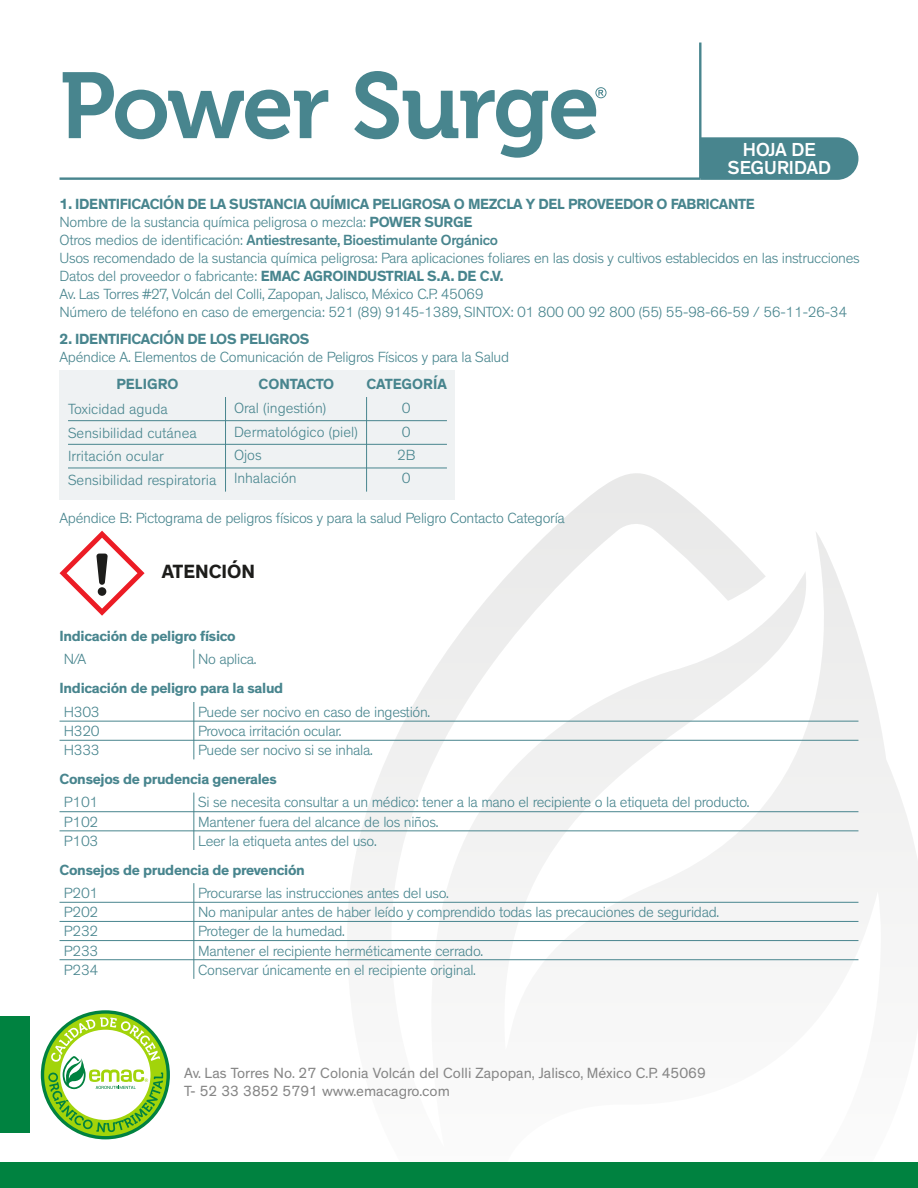
<style>
.page{position:relative;width:918px;height:1188px;background:#fff}
.page>*{position:absolute;margin:0;border:0;box-sizing:border-box;transform-origin:0 0}
.t1{font:93px "Museo 700";letter-spacing:-.025em;color:#48858e}
.t2{font:700 19.5px "Theinhardt";color:#1d1d1b}
.t3{font:500 19.2px/18px "Theinhardt";letter-spacing:-.005em;color:#fff;text-align:center}
.t4{font:300 15px/19.2px "Theinhardt";letter-spacing:-.02em;color:#48858e}
.t5{font:700 15px "Theinhardt";letter-spacing:-.02em;color:#48858e}
.t6{font:300 15px/23.4px "Theinhardt";color:#48858e}
.t7{font:15px/18px "Theinhardt";color:#868686}
.t8{font:700 15px "Theinhardt";color:#48858e}
.s1{font-weight:700}
.s2{font-weight:500}
</style>
<div class="page">
<svg style="left:347px;top:473px;width:571px;height:488px"></svg>
<svg style="left:41px;top:1010px;width:129px;height:129px"></svg>
<div style="left:0;top:1162px;width:918px;height:26px;background:#008240"></div>
<div style="left:0;top:1017px;width:29px;height:116px;background:#008240"></div>
<hr style="left:60px;top:177px;width:640px;height:3px;background:#48858e">
<hr style="left:699px;top:43px;width:2px;height:135px;background:#48858e">
<svg style="left:700px;top:137px;width:158px;height:43px;background:#4e8992"></svg>
<svg style="left:60px;top:531px;width:85px;height:85px"></svg>
<div style="left:60px;top:370px;width:395px;height:130px;background:#eff2f3"></div>
<hr style="left:68px;top:420px;width:379px;height:1px;background:#48858e">
<hr style="left:68px;top:444px;width:379px;height:1px;background:#48858e">
<hr style="left:68px;top:468px;width:379px;height:1px;background:#48858e">
<hr style="left:225px;top:397px;width:1px;height:95px;background:#48858e">
<hr style="left:366px;top:397px;width:1px;height:95px;background:#48858e">
<svg style="left:193px;top:649px;width:1px;height:20px"></svg>
<hr style="left:60px;top:721px;width:798px;height:1px;background:#48858e">
<hr style="left:60px;top:740px;width:798px;height:1px;background:#48858e">
<hr style="left:193px;top:702px;width:1px;height:57px;background:#48858e">
<hr style="left:60px;top:811px;width:798px;height:1px;background:#48858e">
<hr style="left:60px;top:830px;width:798px;height:1px;background:#48858e">
<hr style="left:193px;top:793px;width:1px;height:57px;background:#48858e">
<hr style="left:60px;top:902px;width:798px;height:1px;background:#48858e">
<hr style="left:60px;top:940px;width:798px;height:1px;background:#48858e">
<hr style="left:60px;top:959px;width:798px;height:1px;background:#48858e">
<hr style="left:60px;top:921px;width:798px;height:1px;background:#48858e">
<hr style="left:193px;top:883px;width:1px;height:96px;background:#48858e">
<svg style="left:595px;top:87px;width:12px;height:11px"></svg>
<h1 class="t1" style="left:60px;top:54px;width:542px">Power Surge</h1>
<p class="t3" style="left:728px;top:141px;width:105px">HOJA DE<br>SEGURIDAD</p>
<p class="t4" style="left:60px;top:195px;width:802px;line-height:18px"><span class="s1">1. IDENTIFICACIÓN DE LA SUSTANCIA QUÍMICA PELIGROSA O MEZCLA Y DEL PROVEEDOR O FABRICANTE<br></span>Nombre de la sustancia química peligrosa o mezcla: <span class="s1">POWER SURGE<br></span>Otros medios de identificación: <span class="s2">Antiestresante, Bioestimulante Orgánico<br></span>Usos recomendado de la sustancia química peligrosa: Para aplicaciones foliares en las dosis y cultivos establecidos en las instrucciones Datos del proveedor o fabricante: <span class="s1">EMAC AGROINDUSTRIAL S.A. DE C.V.<br></span>Av. Las Torres #27, Volcán del Colli, Zapopan, Jalisco, México C.P. 45069<br>Número de teléfono en caso de emergencia: 521 (89) 9145-1389, SINTOX: 01 800 00 92 800 (55) 55-98-66-59 / 56-11-26-34</p>
<p class="t5" style="left:60px;top:329px;width:251px">2. IDENTIFICACIÓN DE LOS PELIGROS</p>
<p class="t4" style="left:60px;top:347px;width:451px">Apéndice A. Elementos de Comunicación de Peligros Físicos y para la Salud</p>
<p class="t8" style="left:116px;top:374px;width:64px">PELIGRO</p>
<p class="t5" style="left:258px;top:374px;width:77px">CONTACTO</p>
<p class="t8" style="left:367px;top:374px;width:82px">CATEGORÍA</p>
<p class="t6" style="left:68px;top:398px;width:150px">Toxicidad aguda<br>Sensibilidad cutánea<br>Irritación ocular<br>Sensibilidad respiratoria</p>
<p class="t6" style="left:234px;top:397px;width:125px">Oral (ingestión)<br>Dermatológico (piel)<br>Ojos<br>Inhalación</p>
<p class="t4" style="left:397px;top:397px;width:20px;line-height:23.4px;text-align:center">0<br>0<br>2B<br>0</p>
<p class="t4" style="left:60px;top:509px;width:507px">Apéndice B: Pictograma de peligros físicos y para la salud Peligro Contacto Categoría</p>
<h2 class="t2" style="left:162px;top:559px;width:95px">ATENCIÓN</h2>
<p class="t5" style="left:60px;top:626px;width:178px">Indicación de peligro físico</p>
<p class="t4" style="left:64px;top:650px;width:24px">N/A</p>
<p class="t4" style="left:198px;top:650px;width:60px">No aplica.</p>
<p class="t5" style="left:60px;top:679px;width:225px">Indicación de peligro para la salud</p>
<p class="t4" style="left:64px;top:702px;width:37px;text-align:justify">H303<br>H320<br>H333</p>
<p class="t4" style="left:198px;top:702px;width:234px">Puede ser nocivo en caso de ingestión.<br>Provoca irritación ocular.<br>Puede ser nocivo si se inhala.</p>
<p class="t5" style="left:60px;top:770px;width:219px">Consejos de prudencia generales</p>
<p class="t4" style="left:64px;top:793px;width:36px;text-align:justify">P101<br>P102<br>P103</p>
<p class="t4" style="left:198px;top:793px;width:553px">Si se necesita consultar a un médico: tener a la mano el recipiente o la etiqueta del producto.<br>Mantener fuera del alcance de los niños.<br>Leer la etiqueta antes del uso.</p>
<p class="t5" style="left:60px;top:860px;width:247px">Consejos de prudencia de prevención</p>
<p class="t4" style="left:64px;top:884px;width:36px;text-align:justify">P201<br>P202<br>P232<br>P233<br>P234</p>
<p class="t4" style="left:198px;top:884px;width:523px">Procurarse las instrucciones antes del uso.<br>No manipular antes de haber leído y comprendido todas las precauciones de seguridad.<br>Proteger de la humedad.<br>Mantener el recipiente herméticamente cerrado.<br>Conservar únicamente en el recipiente original.</p>
<p class="t7" style="left:184px;top:1065px;width:523px">Av. Las Torres No. 27 Colonia Volcán del Colli Zapopan, Jalisco, México C.P. 45069<br>T- 52 33 3852 5791 www.emacagro.com</p>
</div>
